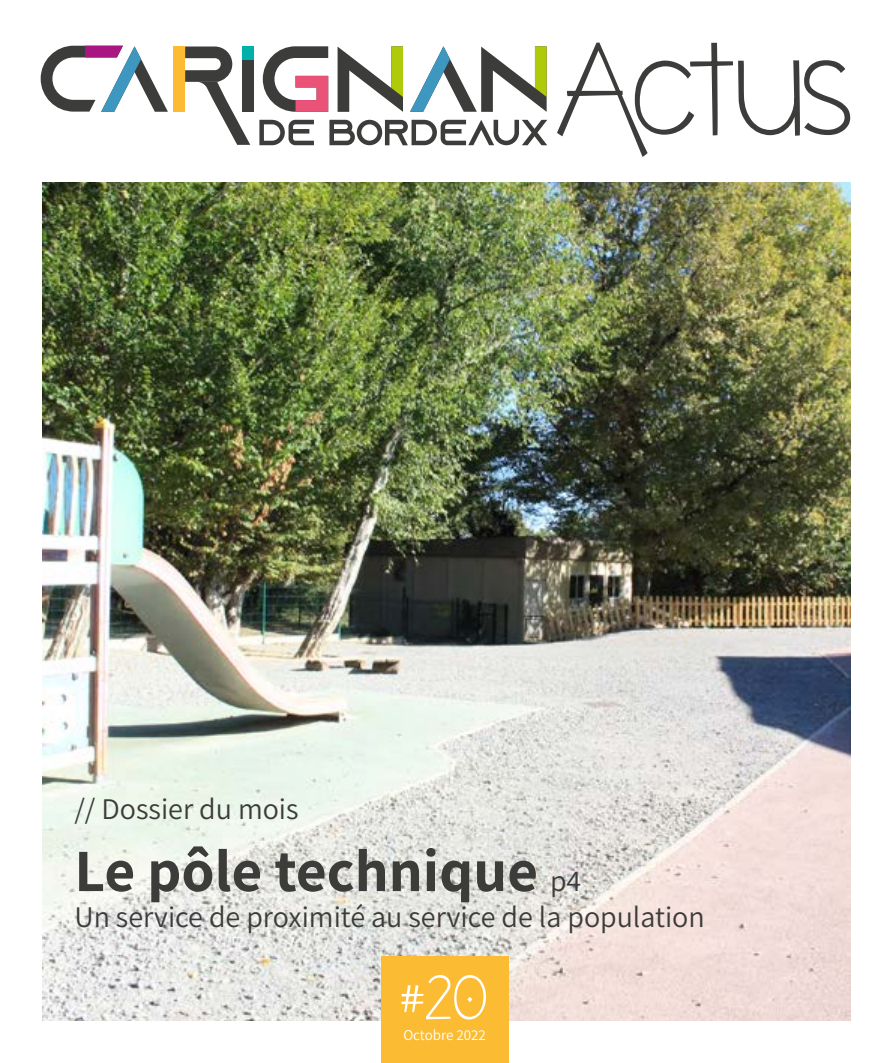
<style>
.page{position:relative;width:893px;height:1063px;background:#fff}
.page>*{position:absolute;margin:0;border:0;box-sizing:border-box;transform-origin:0 0}
.t1{font:700 60px "Assistant";color:#3c3c3b}
.t2{font:60px "cafebrewery 2.0";color:#fff}
.t3{font:30px "Assistant";color:#3c3c3b}
.t4{font:15px "Assistant";color:#fff}
.s1{font-weight:400;font-size:30px}
</style>
<div class="page">
<img style="left:43px;top:183px;width:807px;height:837px">
<div style="left:242px;top:60px;width:11px;height:52px;background:#3c3c3b"></div>
<div style="left:242px;top:46px;width:11px;height:14px;background:#00b1aa"></div>
<svg style="left:263px;top:46px;width:65px;height:66px"></svg>
<svg style="left:338px;top:46px;width:65px;height:66px"></svg>
<svg style="left:259px;top:120px;width:55px;height:25px"></svg>
<svg style="left:329px;top:120px;width:218px;height:25px"></svg>
<div style="left:173px;top:46px;width:12px;height:66px;background:#fbbc33"></div>
<svg style="left:41px;top:46px;width:127px;height:66px"></svg>
<svg style="left:410px;top:46px;width:137px;height:66px"></svg>
<svg style="left:185px;top:47px;width:65px;height:98px"></svg>
<svg style="left:557px;top:43px;width:293px;height:114px"></svg>
<div style="left:381px;top:957px;width:127px;height:106px;background:#fbbc33"></div>
<p class="t3" style="left:74px;top:788px;width:226px">// Dossier du mois</p>
<h1 class="t1" style="left:74px;top:830px;width:508px">Le pôle technique <span class="s1">p4</span></h1>
<p class="t3" style="left:74px;top:896px;width:632px">Un service de proximité au service de la population</p>
<h1 class="t2" style="left:401px;top:961px;width:88px">#20</h1>
<p class="t4" style="left:403px;top:1025px;width:84px">Octobre 2022</p>
</div>
